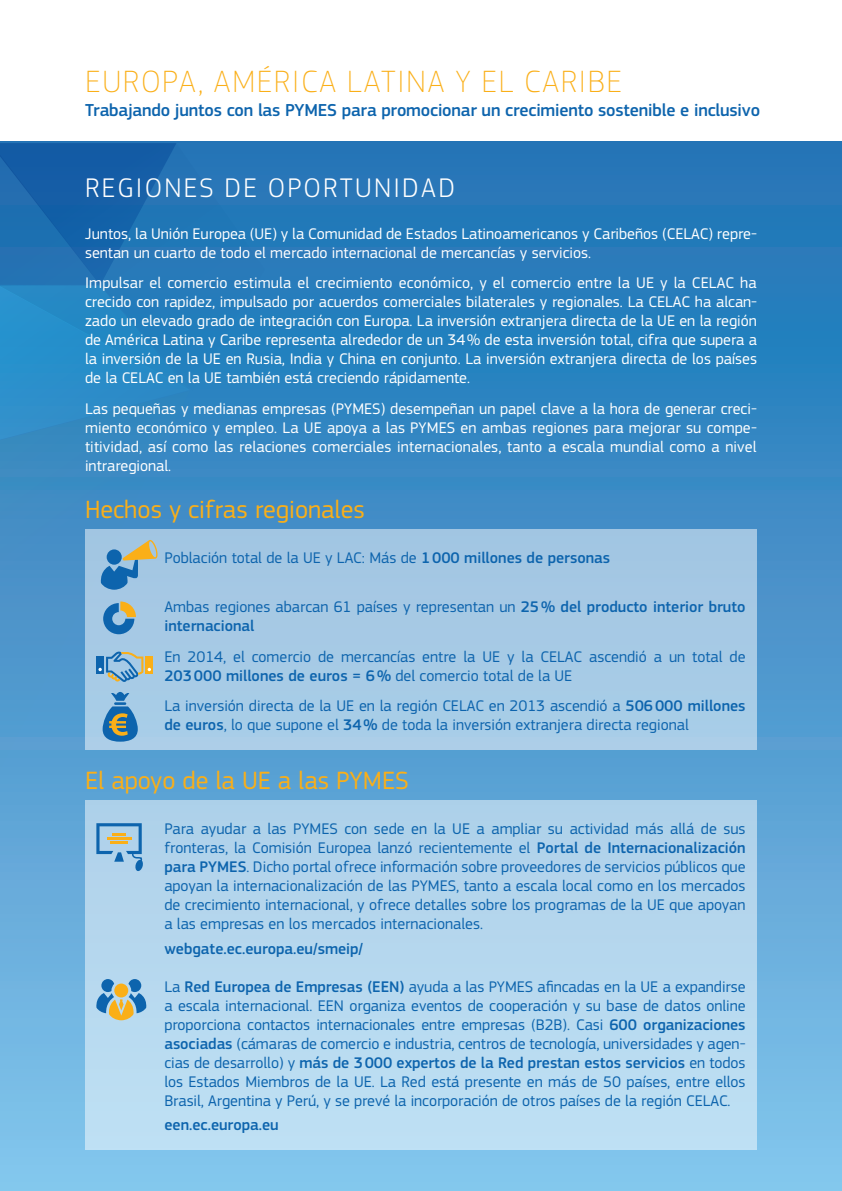
<style>
.page{position:relative;width:842px;height:1191px;background:#fff}
.page>*{position:absolute;margin:0;border:0;box-sizing:border-box;transform-origin:0 0}
.t1{font:100 32px "EC Square Sans Pro";letter-spacing:.06em;color:#faaf18}
.t2{font:300 28px "EC Square Sans Pro";letter-spacing:.08em;color:#fff}
.t3{font:26px "EC Square Sans Pro";color:#faaf18}
.t4{font:500 18px "EC Square Sans Pro";letter-spacing:-.01em;color:#0d64ad}
.t5{font:16px/19px "EC Square Sans Pro";color:#0d64ad}
.t6{font:16px/19px "EC Square Sans Pro";color:#fff;text-align:justify}
.t7{font:500 16px "EC Square Sans Pro";color:#0d64ad}
.s1{font-weight:500}
</style>
<div class="page">
<div style="left:0;top:141px;width:842px;height:1050px;background:linear-gradient(to bottom,#1970b3,#85c4eb)"></div>
<svg style="left:0;top:440px;width:190px;height:331px;background:#4792c8"></svg>
<svg style="left:190px;top:143px;width:75px;height:248px;background:#257aba"></svg>
<svg style="left:0;top:143px;width:190px;height:297px;background:#2279b9"></svg>
<div style="left:85px;top:800px;width:672px;height:349px;background:#b6d8ef"></div>
<svg style="left:96px;top:823px;width:47px;height:48px"></svg>
<svg style="left:96px;top:979px;width:51px;height:41px"></svg>
<div style="left:85px;top:529px;width:672px;height:220px;background:#a6c9e5"></div>
<svg style="left:100px;top:540px;width:58px;height:50px"></svg>
<svg style="left:103px;top:601px;width:33px;height:33px"></svg>
<div style="left:96px;top:655px;width:8px;height:18px;background:#0d64ad"></div>
<div style="left:146px;top:655px;width:7px;height:18px;background:#faaf18"></div>
<svg style="left:98px;top:651px;width:53px;height:31px"></svg>
<svg style="left:103px;top:692px;width:35px;height:49px"></svg>
<p class="t1" style="left:85px;top:63px;width:538px">EUROPA, AMÉRICA LATINA Y EL CARIBE</p>
<p class="t4" style="left:85px;top:99px;width:676px">Trabajando juntos con las PYMES para promocionar un crecimiento sostenible e inclusivo</p>
<p class="t2" style="left:85px;top:172px;width:371px">REGIONES DE OPORTUNIDAD</p>
<p class="t6" style="left:85px;top:224px;width:673px">Juntos, la Unión Europea (UE) y la Comunidad de Estados Latinoamericanos y Caribeños (CELAC) repre&shy;sentan un cuarto de todo el mercado internacional de mercancías y servicios.</p>
<p class="t6" style="left:85px;top:273px;width:673px">Impulsar el comercio estimula el crecimiento económico, y el comercio entre la UE y la CELAC ha crecido con rapidez, impulsado por acuerdos comerciales bilaterales y regionales. La CELAC ha alcan&shy;zado un elevado grado de integración con Europa. La inversión extranjera directa de la UE en la región de América Latina y Caribe representa alrededor de un 34% de esta inversión total, cifra que supera a la inversión de la UE en Rusia, India y China en conjunto. La inversión extranjera directa de los países de la CELAC en la UE también está creciendo rápidamente.</p>
<p class="t6" style="left:85px;top:399px;width:673px">Las pequeñas y medianas empresas (PYMES) desempeñan un papel clave a la hora de generar creci&shy;miento económico y empleo. La UE apoya a las PYMES en ambas regiones para mejorar su compe&shy;titividad, así como las relaciones comerciales internacionales, tanto a escala mundial como a nivel intraregional.</p>
<p class="t3" style="left:85px;top:494px;width:281px">Hechos y cifras regionales</p>
<p class="t5" style="left:164px;top:548px;width:447px">Población total de la UE y LAC: Más de <span class="s1">1000 millones de personas</span></p>
<p class="t5" style="left:164px;top:597px;width:583px">Ambas regiones abarcan 61 países y representan un <span class="s1">25% del producto interior bruto internacional</span></p>
<p class="t5" style="left:164px;top:647px;width:583px">En 2014, el comercio de mercancías entre la UE y la CELAC ascendió a un total de<br><span class="s1">203000 millones de euros = 6%</span> del comercio total de la UE</p>
<p class="t5" style="left:164px;top:696px;width:583px">La inversión directa de la UE en la región CELAC en 2013 ascendió a <span class="s1">506000 millones de euros</span>, lo que supone el <span class="s1">34%</span> de toda la inversión extranjera directa regional</p>
<p class="t3" style="left:85px;top:765px;width:325px">El apoyo de la UE a las PYMES</p>
<p class="t5" style="left:164px;top:819px;width:583px;text-align:justify">Para ayudar a las PYMES con sede en la UE a ampliar su actividad más allá de sus fronteras, la Comisión Europea lanzó recientemente el <span class="s1">Portal de Internacionalización para PYMES</span>. Dicho portal ofrece información sobre proveedores de servicios públicos que apoyan la internacionalización de las PYMES, tanto a escala local como en los mercados de crecimiento internacional, y ofrece detalles sobre los programas de la UE que apoyan a las empresas en los mercados internacionales.</p>
<p class="t7" style="left:164px;top:939px;width:200px">webgate.ec.europa.eu/smeip/</p>
<p class="t5" style="left:164px;top:977px;width:583px;text-align:justify">La <span class="s1">Red Europea de Empresas (EEN)</span> ayuda a las PYMES afincadas en la UE a expandirse a escala internacional. EEN organiza eventos de cooperación y su base de datos online proporciona contactos internacionales entre empresas (B2B). Casi <span class="s1">600 organizaciones asociadas</span> (cámaras de comercio e industria, centros de tecnología, universidades y agen&shy;cias de desarrollo) y <span class="s1">más de 3000 expertos de la Red prestan estos servicios</span> en todos los Estados Miembros de la UE. La Red está presente en más de 50 países, entre ellos Brasil, Argentina y Perú, y se prevé la incorporación de otros países de la región CELAC.</p>
<p class="t7" style="left:164px;top:1115px;width:116px">een.ec.europa.eu</p>
</div>
